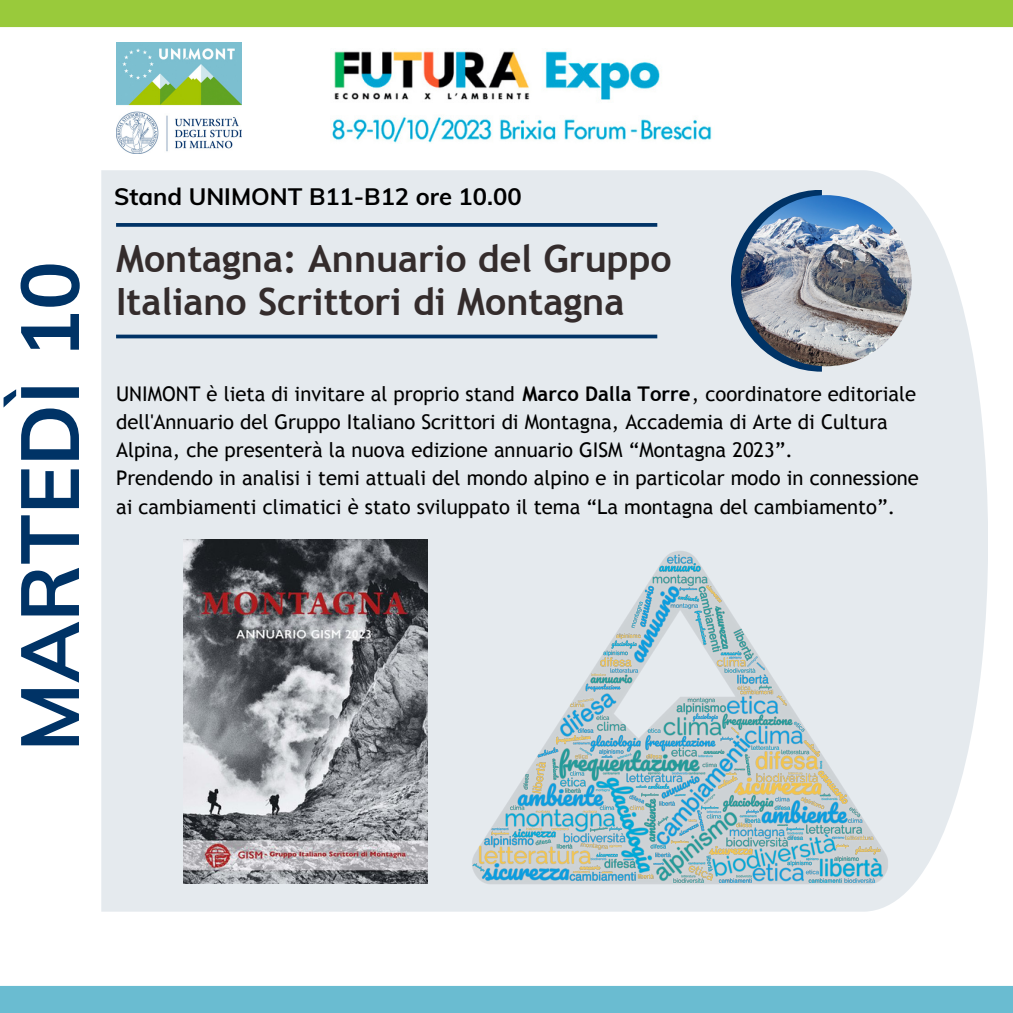
<style>
.page{position:relative;width:1013px;height:1013px;background:#fff}
.page>*{position:absolute;margin:0;border:0;box-sizing:border-box;transform-origin:0 0}
.t1{font:700 81.25px "Muli";color:#036}
.t2{font:700 37.5px/43.1px "Trebuchet MS";color:#342c2c}
.t3{font:700 23.75px "Muli";color:#000}
.t4{font:20.25px/28.1px "Trebuchet MS";color:#000}
.s1{font-weight:700}
</style>
<div class="page">
<div style="left:0;top:0;width:1012px;height:27px;background:#99ca3b"></div>
<div style="left:0;top:985px;width:1012px;height:27px;background:#6abcd1"></div>
<img style="left:116px;top:42px;width:126px;height:112px">
<img style="left:332px;top:51px;width:380px;height:92px">
<div style="left:101px;top:170px;width:887px;height:741px;background:#e5eaee"></div>
<svg style="left:116px;top:334px;width:541px;height:4px;background:#234f7b"></svg>
<svg style="left:116px;top:223px;width:541px;height:4px;background:#0d3e6e"></svg>
<svg style="left:731px;top:190px;width:91px;height:181px;background:#8ea4ba"></svg>
<img style="left:740px;top:195px;width:171px;height:171px;border-radius:50%">
<img style="left:184px;top:539px;width:243px;height:344px">
<img style="left:461px;top:499px;width:437px;height:413px">
<p class="t1" style="left:-3px;top:751px;width:492px;rotate:-90deg">MARTEDÌ 10</p>
<p class="t3" style="left:114px;top:181px;width:409px">Stand UNIMONT B11-B12 ore 10.00</p>
<p class="t2" style="left:116px;top:237px;width:557px">Montagna: Annuario del Gruppo<br>Italiano Scrittori di Montagna</p>
<p class="t4" style="left:116px;top:380px;width:801px">UNIMONT è lieta di invitare al proprio stand <span class="s1">Marco Dalla Torre</span>, coordinatore editoriale dell'Annuario del Gruppo Italiano Scrittori di Montagna, Accademia di Arte di Cultura<br>Alpina, che presenterà la nuova edizione annuario GISM “Montagna 2023”.</p>
<p class="t4" style="left:116px;top:464px;width:804px">Prendendo in analisi i temi attuali del mondo alpino e in particolar modo in connessione ai cambiamenti climatici è stato sviluppato il tema “La montagna del cambiamento”.</p>
</div>
